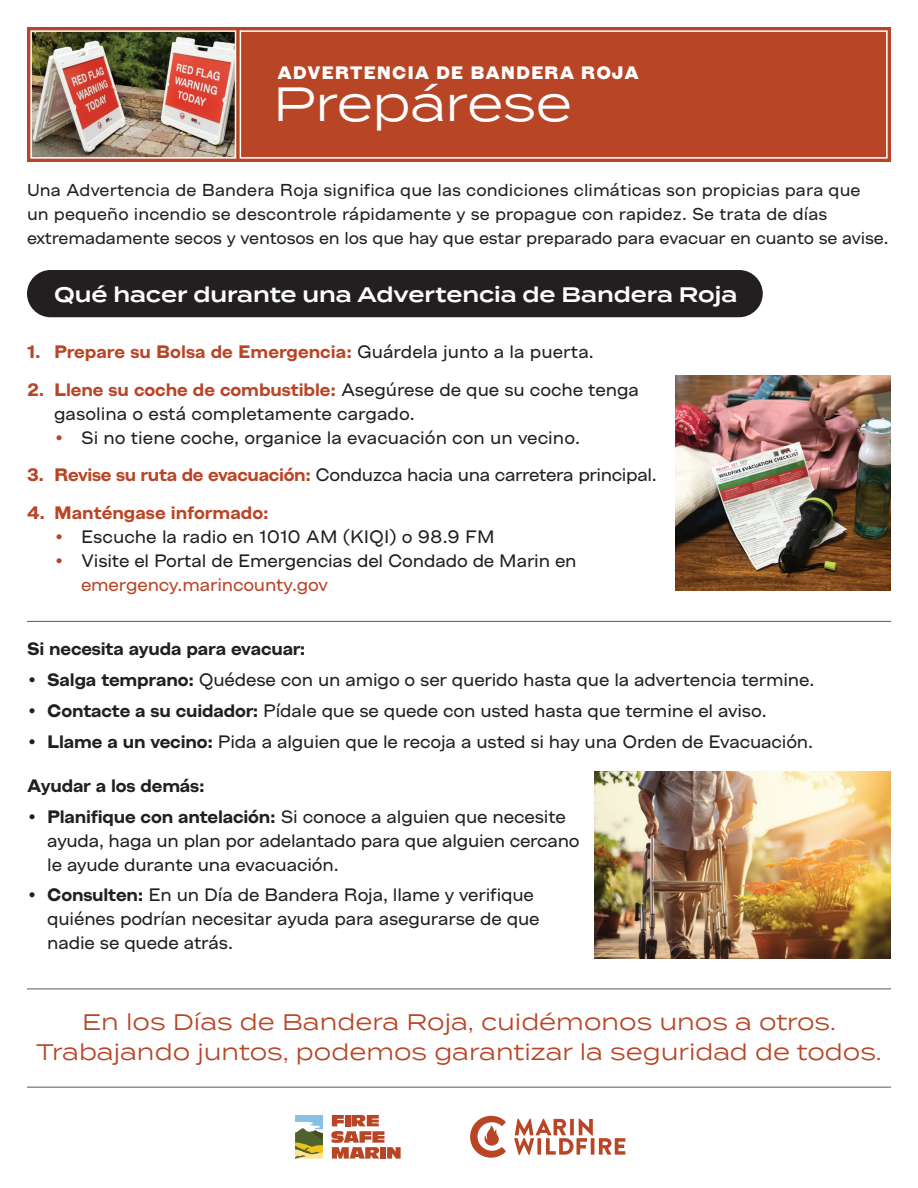
<style>
.page{position:relative;width:918px;height:1188px;background:#fff}
.page>*{position:absolute;margin:0;border:0;box-sizing:border-box;transform-origin:0 0}
.t1{font:48px "Termina";letter-spacing:-.015em;color:#fff}
.t2{font:22.5px/30px "Termina";color:#b84526;text-align:center}
.t3{font:600 21px "Termina";letter-spacing:-.005em;color:#fff}
.t4{font:expanded 18px/24px "Figure";letter-spacing:-.01em;color:#231f20}
.t5{font:700 expanded 18px "Figure";color:#b84526}
.t6{font:700 expanded 18px "Figure";letter-spacing:-.01em;color:#231f20}
.t7{font:800 expanded 18px "Figure";letter-spacing:.05em;color:#fff}
.t8{font:expanded 17.25px/24px "Figure";letter-spacing:.005em;color:#231f20}
.s1{font-weight:400;color:#231f20}
.s2{font-weight:700;color:#b84526}
.s3{color:#b84526}
.s4{font-weight:700}
</style>
<div class="page">
<div style="left:27px;top:27px;width:864px;height:135px;background:#b84526"></div>
<img style="left:33px;top:33px;width:200px;height:123px">
<div style="left:30px;top:30px;width:206px;height:129px;border:2px solid #fff"></div>
<div style="left:240px;top:30px;width:648px;height:129px;border:2px solid #fff"></div>
<hr style="left:27px;top:989px;width:864px;height:1px;background:#57585a">
<hr style="left:27px;top:1087px;width:864px;height:1px;background:#57585a">
<div style="left:27px;top:270px;width:736px;height:47px;background:#231f20;border-radius:24px"></div>
<hr style="left:27px;top:621px;width:864px;height:1px;background:#57585a">
<img style="left:594px;top:771px;width:297px;height:188px">
<img style="left:675px;top:375px;width:216px;height:216px">
<svg style="left:295px;top:1115px;width:28px;height:44px"></svg>
<svg style="left:331px;top:1115px;width:70px;height:44px"></svg>
<svg style="left:514px;top:1119px;width:79px;height:36px"></svg>
<hr style="left:591px;top:1138px;width:3px;height:17px;background:#b84526">
<svg style="left:599px;top:1138px;width:26px;height:17px"></svg>
<svg style="left:470px;top:1116px;width:36px;height:42px"></svg>
<p class="t7" style="left:278px;top:61px;width:363px">ADVERTENCIA DE BANDERA ROJA</p>
<p class="t1" style="left:273px;top:69px;width:300px">Prepárese</p>
<p class="t8" style="left:27px;top:178px;width:863px">Una Advertencia de Bandera Roja significa que las condiciones climáticas son propicias para que<br>un pequeño incendio se descontrole rápidamente y se propague con rapidez. Se trata de días extremadamente secos y ventosos en los que hay que estar preparado para evacuar en cuanto se avise.</p>
<p class="t3" style="left:54px;top:279px;width:685px">Qué hacer durante una Advertencia de Bandera Roja</p>
<p class="t5" style="left:27px;top:340px;width:568px">1. Prepare su Bolsa de Emergencia: <span class="s1">Guárdela junto a la puerta.</span></p>
<p class="t4" style="left:54px;top:378px;width:587px;text-indent:-27px"><span class="s2">2. Llene su coche de combustible:</span> Asegúrese de que su coche tenga gasolina o está completamente cargado.</p>
<p class="t4" style="left:54px;top:426px;width:528px"><span class="s3">•</span> Si no tiene coche, organice la evacuación con un vecino.</p>
<p class="t4" style="left:27px;top:463px;width:631px"><span class="s2">3. Revise su ruta de evacuación:</span> Conduzca hacia una carretera principal.</p>
<p class="t5" style="left:27px;top:501px;width:243px">4. Manténgase informado:</p>
<p class="t4" style="left:54px;top:525px;width:442px"><span class="s3">•</span> Escuche la radio en 1010 AM (KIQI) o 98.9 FM</p>
<p class="t4" style="left:81px;top:549px;width:497px;text-indent:-27px"><span class="s3">•</span> Visite el Portal de Emergencias del Condado de Marin en <span class="s3">emergency.marincounty.gov</span></p>
<p class="t6" style="left:27px;top:637px;width:280px">Si necesita ayuda para evacuar:</p>
<p class="t4" style="left:27px;top:668px;width:789px">• <span class="s4">Salga temprano:</span> Quédese con un amigo o ser querido hasta que la advertencia termine.</p>
<p class="t4" style="left:27px;top:699px;width:741px">• <span class="s4">Contacte a su cuidador:</span> Pídale que se quede con usted hasta que termine el aviso.</p>
<p class="t4" style="left:27px;top:729px;width:788px">• <span class="s4">Llame a un vecino:</span> Pida a alguien que le recoja a usted si hay una Orden de Evacuación.</p>
<p class="t6" style="left:27px;top:774px;width:179px">Ayudar a los demás:</p>
<p class="t4" style="left:47px;top:804px;width:534px;text-indent:-20px">• <span class="s4">Planifique con antelación:</span> Si conoce a alguien que necesite ayuda, haga un plan por adelantado para que alguien cercano le ayude durante una evacuación.</p>
<p class="t4" style="left:47px;top:883px;width:494px;text-indent:-20px">• <span class="s4">Consulten:</span> En un Día de Bandera Roja, llame y verifique quiénes podrían necesitar ayuda para asegurarse de que nadie se quede atrás.</p>
<p class="t2" style="left:36px;top:1006px;width:847px">En los Días de Bandera Roja, cuidémonos unos a otros.<br>Trabajando juntos, podemos garantizar la seguridad de todos.</p>
</div>
